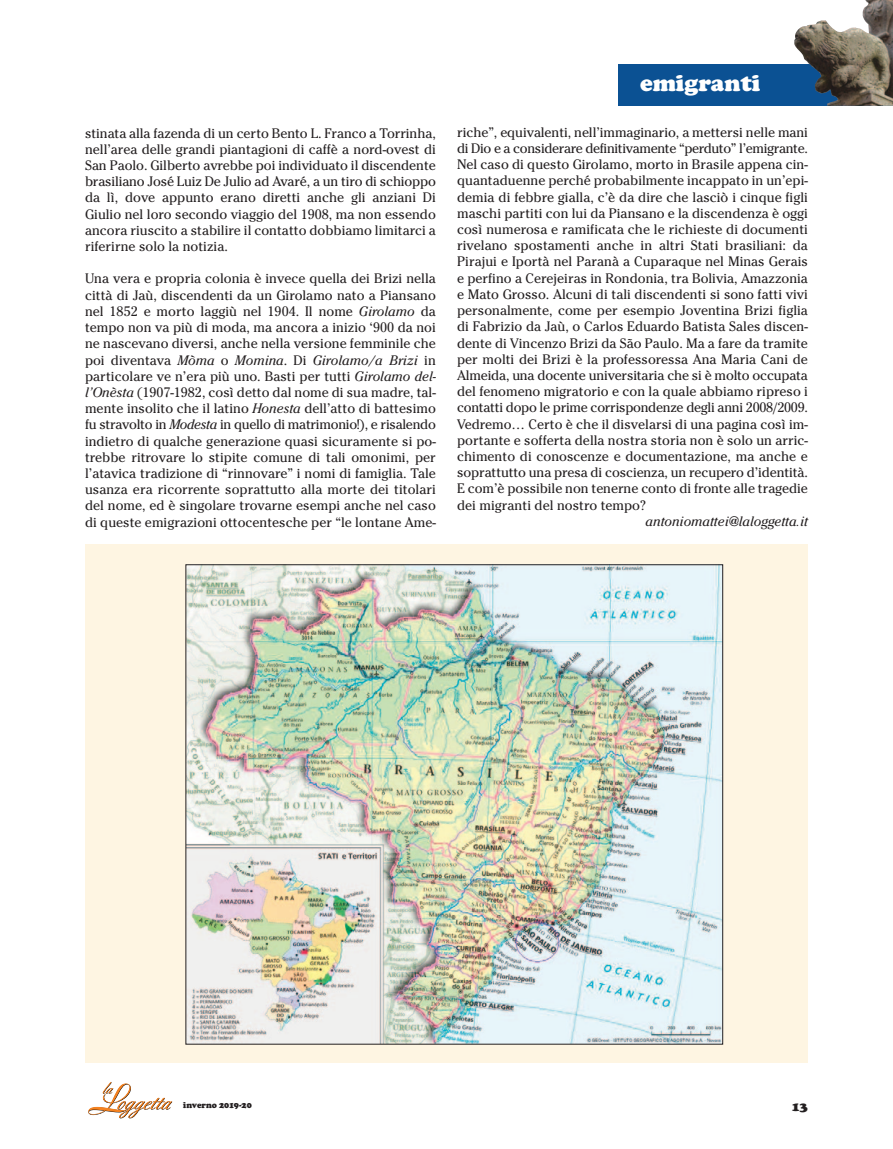
<style>
.page{position:relative;width:893px;height:1149px;background:#fff}
.page>*{position:absolute;margin:0;border:0;box-sizing:border-box;transform-origin:0 0}
.t1{font:900 24px "Cooper";color:#fff}
.t2{font:13.5px/16.2px "Cheltenham S Si";color:#231f20;text-align:justify}
.t3{font:italic 13.5px "Cheltenham S Si";color:#231f20}
.t4{font:900 13.5px "Cooper";color:#231f20}
.t5{font:900 9px "Cooper";color:#231f20;scale:.95 1}
.s1{font-style:italic}
</style>
<div class="page">
<div style="left:85px;top:544px;width:723px;height:518px;background:#fef5e2"></div>
<svg style="left:88px;top:1082px;width:84px;height:35px"></svg>
<img style="left:188px;top:566px;width:533px;height:475px">
<div style="left:619px;top:64px;width:274px;height:42px;background:#0b5193"></div>
<img style="left:794px;top:0;width:99px;height:106px">
<p class="t2" style="left:85px;top:126px;width:352px">stinata alla fazenda di un certo Bento L. Franco a Torrinha, nell’area delle grandi piantagioni di caffè a nord-ovest di San Paolo. Gilberto avrebbe poi individuato il discendente brasiliano José Luiz De Julio ad Avaré, a un tiro di schioppo da lì, dove appunto erano diretti anche gli anziani Di Giulio nel loro secondo viaggio del 1908, ma non essendo ancora riuscito a stabilire il contatto dobbiamo limitarci a riferirne solo la notizia.</p>
<p class="t2" style="left:85px;top:272px;width:353px">Una vera e propria colonia è invece quella dei Brizi nella città di Jaù, discendenti da un Girolamo nato a Piansano nel 1852 e morto laggiù nel 1904. Il nome <span class="s1">Girolamo</span> da tempo non va più di moda, ma ancora a inizio ‘900 da noi ne nascevano diversi, anche nella versione femminile che poi diventava <span class="s1">Mòma</span> o <span class="s1">Momina</span>. Di <span class="s1">Girolamo/a Brizi</span> in particolare ve n’era più uno. Basti per tutti <span class="s1">Girolamo del&shy;l’Onèsta</span> (1907-1982, così detto dal nome di sua madre, tal&shy;mente insolito che il latino <span class="s1">Honesta</span> dell’atto di battesimo fu stravolto in <span class="s1">Modesta</span> in quello di matrimonio!), e risalendo indietro di qualche generazione quasi sicuramente si po&shy;trebbe ritrovare lo stipite comune di tali omonimi, per l’atavica tradizione di “rinnovare” i nomi di famiglia. Tale usanza era ricorrente soprattutto alla morte dei titolari del nome, ed è singolare trovarne esempi anche nel caso di queste emigrazioni ottocentesche per “le lontane Ame-</p>
<p class="t1" style="left:640px;top:74px;width:122px">emigranti</p>
<p class="t2" style="left:457px;top:125px;width:352px">riche”, equivalenti, nell’immaginario, a mettersi nelle mani di Dio e a considerare definitivamente “perduto” l’emigrante.<br>Nel caso di questo Girolamo, morto in Brasile appena cin&shy;quantaduenne perché probabilmente incappato in un’epi&shy;demia di febbre gialla, c’è da dire che lasciò i cinque figli maschi partiti con lui da Piansano e la discendenza è oggi così numerosa e ramificata che le richieste di documenti rivelano spostamenti anche in altri Stati brasiliani: da Pirajui e Iportà nel Paranà a Cuparaque nel Minas Gerais e perfino a Cerejeiras in Rondonia, tra Bolivia, Amazzonia e Mato Grosso. Alcuni di tali discendenti si sono fatti vivi personalmente, come per esempio Joventina Brizi figlia di Fabrizio da Jaù, o Carlos Eduardo Batista Sales discen&shy;dente di Vincenzo Brizi da São Paulo. Ma a fare da tramite per molti dei Brizi è la professoressa Ana Maria Cani de Almeida, una docente universitaria che si è molto occupata del fenomeno migratorio e con la quale abbiamo ripreso i contatti dopo le prime corrispondenze degli anni 2008/2009.<br>Vedremo… Certo è che il disvelarsi di una pagina così im&shy;portante e sofferta della nostra storia non è solo un arric&shy;chimento di conoscenze e documentazione, ma anche e soprattutto una presa di coscienza, un recupero d’identità.<br>E com’è possibile non tenerne conto di fronte alle tragedie dei migranti del nostro tempo?</p>
<p class="t3" style="left:646px;top:516px;width:164px">antoniomattei@laloggetta.it</p>
<p class="t5" style="left:183px;top:1101px;width:74px">inverno 2019-20</p>
<p class="t4" style="left:792px;top:1101px;width:18px">13</p>
</div>
